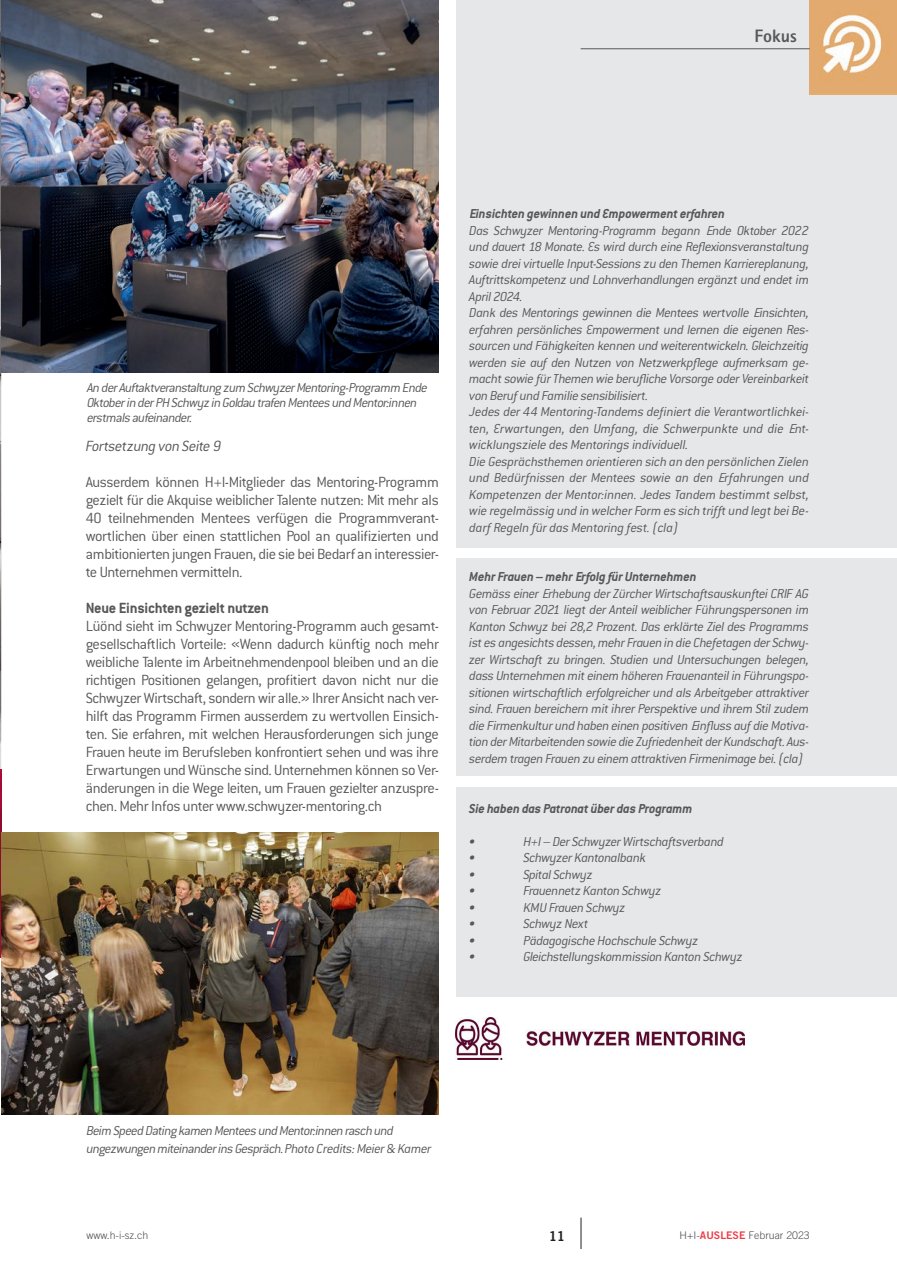
<style>
.page{position:relative;width:897px;height:1265px;background:#fff}
.page>*{position:absolute;margin:0;border:0;box-sizing:border-box;transform-origin:0 0}
.t1{font:800 18px "Rotis Sans Serif";color:#57585a}
.t2{font:300 16.2px/18px "Conduit ITC";letter-spacing:-.03em;color:#57585a;text-align:justify}
.t3{font:700 16.2px "Conduit ITC";letter-spacing:-.015em;color:#57585a}
.t4{font:italic 300 16.2px "Conduit ITC";letter-spacing:-.025em;color:#57585a}
.t5{font:italic 300 14.25px/16.5px "Conduit ITC";letter-spacing:-.025em;color:#57585a}
.t6{font:italic 300 14.25px/15px "Conduit ITC";color:#57585a}
.t7{font:italic 700 14.25px "Conduit ITC";letter-spacing:-.015em;color:#57585a}
.t8{font:13.5px "Trade Gothic Bold Two";color:#231f20}
.t9{font:300 10.5px "Trade Gothic";color:#4b4c4d}
.s1{font-weight:700}
.s2{font-style:inherit}
.s3{font-family:"Trade Gothic Bold Two";font-weight:400;color:#ee3d49}
</style>
<div class="page">
<hr style="left:580px;top:1217px;width:1px;height:32px;background:#231f20">
<div style="left:456px;top:787px;width:440px;height:209px;background:#e6e7e9"></div>
<div style="left:456px;top:558px;width:440px;height:217px;background:#e6e7e9"></div>
<div style="left:456px;top:0;width:440px;height:548px;background:#e6e7e9"></div>
<img style="left:0;top:2px;width:1px;height:767px">
<img style="left:0;top:769px;width:1px;height:189px">
<img style="left:455px;top:1017px;width:289px;height:43px">
<img style="left:1px;top:0;width:438px;height:373px">
<img style="left:1px;top:832px;width:438px;height:283px">
<img style="left:809px;top:0;width:87px;height:95px">
<hr style="left:580px;top:48px;width:229px;height:1px;background:#57585a">
<p class="t1" style="left:754px;top:24px;width:44px">Fokus</p>
<p class="t6" style="left:86px;top:380px;width:345px">An derAuftaktveranstaltung zum SchwyzerMentoring-Programm Ende<br>Oktoberin derPH Schwyzin Goldau trafen Menteesund Mentor:innen erstmalsaufeinander.</p>
<p class="t4" style="left:86px;top:437px;width:137px">Fortsetzung von Seite 9</p>
<p class="t2" style="left:86px;top:473px;width:354px">Ausserdem können H+I-Mitglieder das Mentoring-Programm gezielt für die Akquise weiblicher Talente nutzen: Mit mehr als 40 teilnehmenden Mentees verfügen die Programmverant&shy;wortlichen über einen stattlichen Pool an qualifizierten und ambitionierten jungen Frauen, die sie bei Bedarf an interessier&shy;te Unternehmen vermitteln.</p>
<p class="t3" style="left:86px;top:599px;width:185px">Neue Einsichten gezielt nutzen</p>
<p class="t2" style="left:86px;top:617px;width:354px">Lüönd sieht im Schwyzer Mentoring-Programm auch gesamt&shy;gesellschaftlich Vorteile: «Wenn dadurch künftig noch mehr weibliche Talente im Arbeitnehmendenpool bleiben und an die richtigen Positionen gelangen, profitiert davon nicht nur die Schwyzer Wirtschaft, sondern wir alle.» Ihrer Ansicht nach ver&shy;hilft das Programm Firmen ausserdem zu wertvollen Einsich&shy;ten. Sie erfahren, mit welchen Herausforderungen sich junge Frauen heute im Berufsleben konfrontiert sehen und was ihre Erwartungen und Wünsche sind. Unternehmen können so Ver&shy;änderungen in die Wege leiten, um Frauen gezielter anzuspre&shy;chen. Mehr Infos unter www.schwyzer-mentoring.ch</p>
<p class="t5" style="left:469px;top:206px;width:341px"><span class="s1">E</span><span class="s1">insichten gewinnen und Empowerment erfahren<br></span>Das Schwyzer Mentoring-Programm begann <span class="s2">E</span>nde Oktober 2022 und dauert 18 Monate. Es wird durch eine Reflexionsveranstaltung sowie drei virtuelle Input-Sessions zu den Themen Karriereplanung, Auftrittskompetenz und Lohnverhandlungen ergänzt und endet im April 2024.<br>Dank des Mentorings gewinnen die Mentees wertvolle <span class="s2">E</span>insichten, erfahren persönliches Empowerment und lernen die eigenen Res&shy;sourcen und Fähigkeiten kennen und weiterentwickeln. Gleichzeitig werden sie auf den Nutzen von Netzwerkpflege aufmerksam ge&shy;macht sowie für Themen wie berufliche Vorsorge oder Vereinbarkeit von Beruf und Familie sensibilisiert.<br>Jedes der 44 Mentoring-Tandems definiert die Verantwortlichkei&shy;ten, Erwartungen, den Umfang, die Schwerpunkte und die <span class="s2">E</span>nt&shy;wicklungsziele des Mentorings individuell.<br>Die Gesprächsthemen orientieren sich an den persönlichen Zielen und Bedürfnissen der Mentees sowie an den <span class="s2">E</span>rfahrungen und Kompetenzen der Mentor:innen. Jedes Tandem bestimmt selbst, wie regelmässig und in welcher Form es sich trifft und legt bei Be&shy;darf Regeln für das Mentoring fest. (cla)</p>
<p class="t5" style="left:469px;top:569px;width:341px"><span class="s1">Mehr Frauen – mehr</span> <span class="s1">E</span><span class="s1">rfolg für Unternehmen<br></span>Gemäss einer <span class="s2">E</span>rhebung der Zürcher Wirtschaftsauskunftei CRIF AG von Februar 2021 liegt der Anteil weiblicher Führungspersonen im Kanton Schwyz bei 28,2 Prozent. Das erklärte Ziel des Programms ist es angesichts dessen, mehr Frauen in die Chefetagen der Schwy&shy;zer Wirtschaft zu bringen. Studien und Untersuchungen belegen, dass Unternehmen mit einem höheren Frauenanteil in Führungspo&shy;sitionen wirtschaftlich erfolgreicher und als Arbeitgeber attraktiver sind. Frauen bereichern mit ihrer Perspektive und ihrem Stil zudem die Firmenkultur und haben einen positiven <span class="s2">E</span>influss auf die Motiva&shy;tion der Mitarbeitenden sowie die Zufriedenheit der Kundschaft. Aus&shy;serdem tragen Frauen zu einem attraktiven Firmenimage bei. (cla)</p>
<p class="t7" style="left:469px;top:800px;width:225px">Sie haben das Patronat über das Programm</p>
<p class="t5" style="left:469px;top:833px;width:8px">•</p>
<p class="t5" style="left:523px;top:833px;width:202px">H+I – Der Schwyzer Wirtschaftsverband</p>
<p class="t5" style="left:469px;top:849px;width:8px">•</p>
<p class="t5" style="left:523px;top:849px;width:124px">Schwyzer Kantonalbank</p>
<p class="t5" style="left:469px;top:866px;width:8px">•</p>
<p class="t5" style="left:523px;top:866px;width:71px">Spital Schwyz</p>
<p class="t5" style="left:469px;top:882px;width:8px">•</p>
<p class="t5" style="left:523px;top:882px;width:140px">Frauennetz Kanton Schwyz</p>
<p class="t5" style="left:469px;top:899px;width:8px">•</p>
<p class="t5" style="left:523px;top:899px;width:104px">KMU Frauen Schwyz</p>
<p class="t5" style="left:469px;top:915px;width:8px">•</p>
<p class="t5" style="left:523px;top:915px;width:66px">Schwyz Next</p>
<p class="t5" style="left:469px;top:932px;width:8px">•</p>
<p class="t5" style="left:523px;top:932px;width:177px">Pädagogische Hochschule Schwyz</p>
<p class="t5" style="left:469px;top:948px;width:8px">•</p>
<p class="t5" style="left:523px;top:948px;width:221px">Gleichstellungskommission Kanton Schwyz</p>
<p class="t6" style="left:86px;top:1121px;width:347px;line-height:18px">Beim Speed Dating kamen Menteesund Mentor:innen rasch und ungezwungen miteinanderinsGespräch.<span class="s2">Ph o to Cre dits: Me ie r &amp; Ka m e r</span></p>
<p class="t9" style="left:86px;top:1228px;width:63px">www.h-i-sz.ch</p>
<p class="t8" style="left:548px;top:1228px;width:18px">11</p>
<p class="t9" style="left:679px;top:1229px;width:131px">H+I-<span class="s3">AUSLESE</span> Februar 2023</p>
</div>
